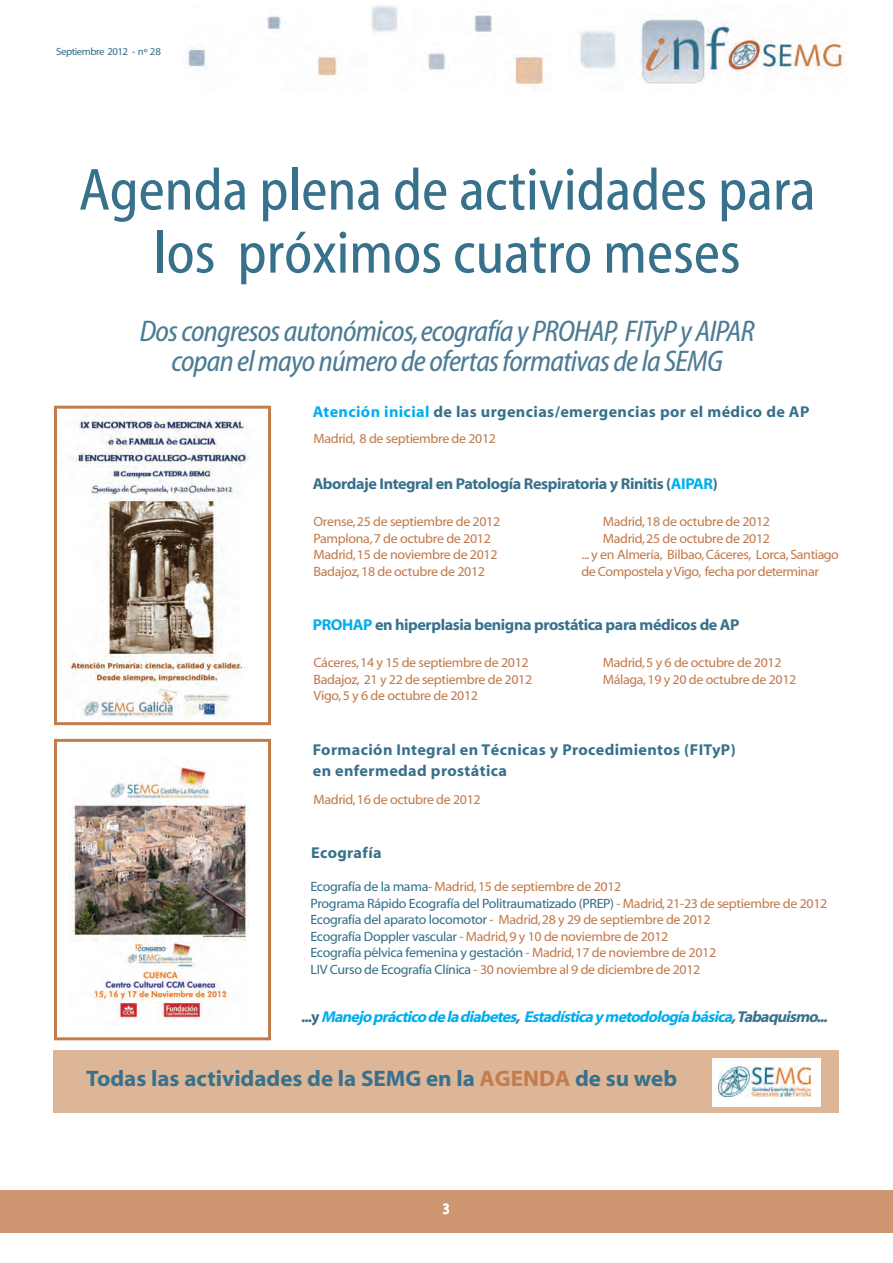
<style>
.page{position:relative;width:893px;height:1263px;background:#fff}
.page>*{position:absolute;margin:0;border:0;box-sizing:border-box;transform-origin:0 0}
.t1{font:60px/63px "Myriad Cn Web";color:#37718c;text-align:center}
.t2{font:30px/30px "Myriad Cn It Web";letter-spacing:-.025em;color:#4d7b94;text-align:center}
.t3{font:22.5px "Myriad Bd Web";color:#37718c}
.t4{font:15.75px/21px "Myriad Bd Web";letter-spacing:.015em;color:#37718c}
.t5{font:15.75px "Myriad Bd Web";letter-spacing:-.025em;color:#37718c}
.t6{font:italic 15.75px "Myriad Bd Web";color:#00aeef}
.t7{font:15px "Myriad Cn Web";color:#fff}
.t8{font:13.5px/16.5px "Myriad Web";letter-spacing:-.025em;color:#c27c4e}
.t9{font:10.5px "Myriad Web";letter-spacing:-.05em;color:#37718c}
.s1{color:#00aeef}
.s2{color:#37718c}
.s3{font-style:normal;color:#37718c}
.s4{color:#c27c4e}
</style>
<div class="page">
<img style="left:186px;top:5px;width:659px;height:83px">
<hr style="left:0;top:1190px;width:4px;height:42px;background:#ce9771">
<div style="left:53px;top:1050px;width:786px;height:63px;background:#ddb698"></div>
<div style="left:712px;top:1058px;width:109px;height:49px;background:#fff"></div>
<img style="left:718px;top:1066px;width:93px;height:30px">
<div style="left:1px;top:1190px;width:892px;height:43px;background:#ce9771"></div>
<img style="left:69px;top:411px;width:182px;height:310px">
<div style="left:54px;top:406px;width:217px;height:319px;border:3px solid #c27c4e"></div>
<img style="left:71px;top:766px;width:178px;height:255px">
<div style="left:54px;top:739px;width:217px;height:301px;border:3px solid #c27c4e"></div>
<p class="t9" style="left:56px;top:45px;width:106px">Septiembre 2012 - nº 28</p>
<h1 class="t1" style="left:79px;top:157px;width:738px">Agenda plena de actividades para los próximos cuatro meses</h1>
<h2 class="t2" style="left:140px;top:315px;width:616px">Doscongresos autonómicos,ecografía y PROHAP, FITyP yAIPAR copanelmayonúmero de ofertasformativas dela SEMG</h2>
<p class="t4" style="left:313px;top:401px;width:498px"><span class="s1">Atención inicial</span> de las urgencias/emergencias por el médico de AP</p>
<p class="t8" style="left:313px;top:430px;width:184px">Madrid, 8 de septiembre de 2012</p>
<p class="t5" style="left:313px;top:474px;width:407px">Abordaje Integral en Patología Respiratoria y Rinitis (<span class="s1">AIPAR</span>)</p>
<p class="t8" style="left:313px;top:513px;width:188px">Orense,25 de septiembre de 2012<br>Pamplona,7 de octubre de 2012<br>Madrid,15 de noviembre de 2012<br>Badajoz,18 de octubre de 2012</p>
<p class="t8" style="left:603px;top:513px;width:169px">Madrid,18 de octubre de 2012</p>
<p class="t8" style="left:603px;top:530px;width:169px">Madrid,25 de octubre de 2012</p>
<p class="t8" style="left:582px;top:546px;width:259px">...y en Almería, Bilbao,Cáceres, Lorca,Santiago</p>
<p class="t8" style="left:581px;top:563px;width:239px">de Compostela yVigo, fecha por determinar</p>
<p class="t5" style="left:313px;top:616px;width:428px"><span class="s1">PROHAP</span> en hiperplasia benigna prostática para médicos de AP</p>
<p class="t8" style="left:313px;top:654px;width:220px">Cáceres,14 y 15 de septiembre de 2012<br>Badajoz, 21 y 22 de septiembre de 2012<br>Vigo,5 y 6 de octubre de 2012</p>
<p class="t8" style="left:603px;top:654px;width:195px">Madrid,5 y 6 de octubre de 2012<br>Málaga,19 y 20 de octubre de 2012</p>
<p class="t4" style="left:313px;top:739px;width:424px">Formación Integral en Técnicas y Procedimientos (FITyP) en enfermedad prostática</p>
<p class="t8" style="left:313px;top:791px;width:169px">Madrid,16 de octubre de 2012</p>
<p class="t4" style="left:311px;top:842px;width:72px">Ecografía</p>
<p class="t8" style="left:310px;top:878px;width:518px"><span class="s2">Ecografía de la mama</span>- Madrid,15 de septiembre de 2012<br><span class="s2">Programa Rápido Ecografía del Politraumatizado (PREP)</span> - Madrid,21-23 de septiembre de 2012<br><span class="s2">Ecografía del aparato locomotor</span> - Madrid,28 y 29 de septiembre de 2012<br><span class="s2">Ecografía Doppler vascular</span> - Madrid,9 y 10 de noviembre de 2012<br><span class="s2">Ecografía pélvica femenina y gestación</span> - Madrid,17 de noviembre de 2012<br><span class="s2">LIV Curso de Ecografía Clínica</span> - 30 noviembre al 9 de diciembre de 2012</p>
<p class="t6" style="left:301px;top:1007px;width:531px"><span class="s3">. . . y</span> Manejoprácticodeladiabetes<span class="s2">,</span> Estadísticaymetodologíabásica<span class="s2">,Tabaquismo...</span></p>
<h3 class="t3" style="left:86px;top:1065px;width:592px">Todas las actividades de la SEMG en la <span class="s4">AGENDA</span> de su web</h3>
<p class="t7" style="left:443px;top:1197px;width:12px">23</p>
</div>
